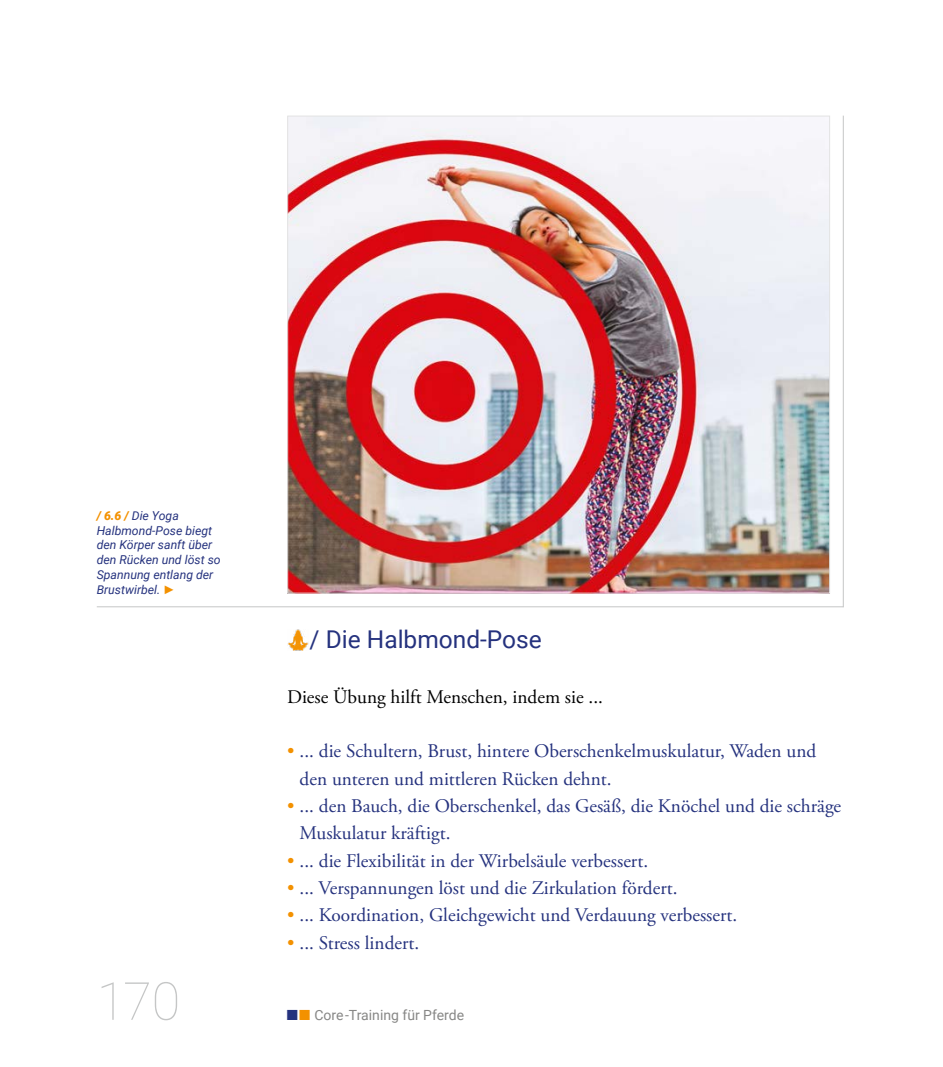
<style>
.page{position:relative;width:943px;height:1067px;background:#fff}
.page>*{position:absolute;margin:0;border:0;box-sizing:border-box;transform-origin:0 0}
.t1{font:100 52.5px "Roboto";color:#c5c6c6}
.t2{font:24.5px "Roboto";color:#25327e}
.t3{font:19.25px/27.3px "Adobe Garamond Pro";color:#25327e}
.t4{font:19.25px "Adobe Garamond Pro";color:#000}
.t5{font:14px "Roboto";color:#878786}
.t6{font:italic 12.25px/14.7px "Roboto";color:#25327e}
.s1{font-weight:900;color:#f39100}
.s2{font-family:"Book Antiqua";color:#f39100}
.s3{color:#f39100}
</style>
<div class="page">
<img style="left:289px;top:118px;width:539px;height:473px">
<hr style="left:97px;top:606px;width:746px;height:1px;background:#c5c6c6">
<hr style="left:842px;top:116px;width:1px;height:491px;background:#c5c6c6">
<img style="left:287px;top:629px;width:22px;height:21px">
<p class="t6" style="left:97px;top:508px;width:125px"><span class="s1">/ 6.6 /</span> Die Yoga<br>Halbmond-Pose biegt den Körper sanft über den Rücken und löst so<br>Spannung entlang der<br>Brustwirbel. <span class="s2">►</span></p>
<h1 class="t1" style="left:97px;top:964px;width:85px">170</h1>
<p class="t2" style="left:309px;top:622px;width:234px">/ Die Halbmond-Pose</p>
<p class="t4" style="left:287px;top:685px;width:317px">Diese Übung hilft Menschen, indem sie ...</p>
<p class="t3" style="left:299px;top:738px;width:518px;text-indent:-12px"><span class="s3">•</span> ... die Schultern, Brust, hintere Oberschenkelmuskulatur, Waden und den unteren und mittleren Rücken dehnt.</p>
<p class="t3" style="left:299px;top:793px;width:543px;text-indent:-12px"><span class="s3">•</span> ... den Bauch, die Oberschenkel, das Gesäß, die Knöchel und die schräge<br>Muskulatur kräftigt.</p>
<p class="t3" style="left:287px;top:847px;width:362px"><span class="s3">•</span> ... die Flexibilität in der Wirbelsäule verbessert.</p>
<p class="t3" style="left:287px;top:875px;width:392px"><span class="s3">•</span> ... Verspannungen löst und die Zirkulation fördert.</p>
<p class="t3" style="left:287px;top:902px;width:451px"><span class="s3">•</span> ... Koordination, Gleichgewicht und Verdauung verbessert.</p>
<p class="t3" style="left:287px;top:929px;width:134px"><span class="s3">•</span> ... Stress lindert.</p>
<p class="t5" style="left:314px;top:1005px;width:151px">Core -Training für Pferde</p>
</div>
